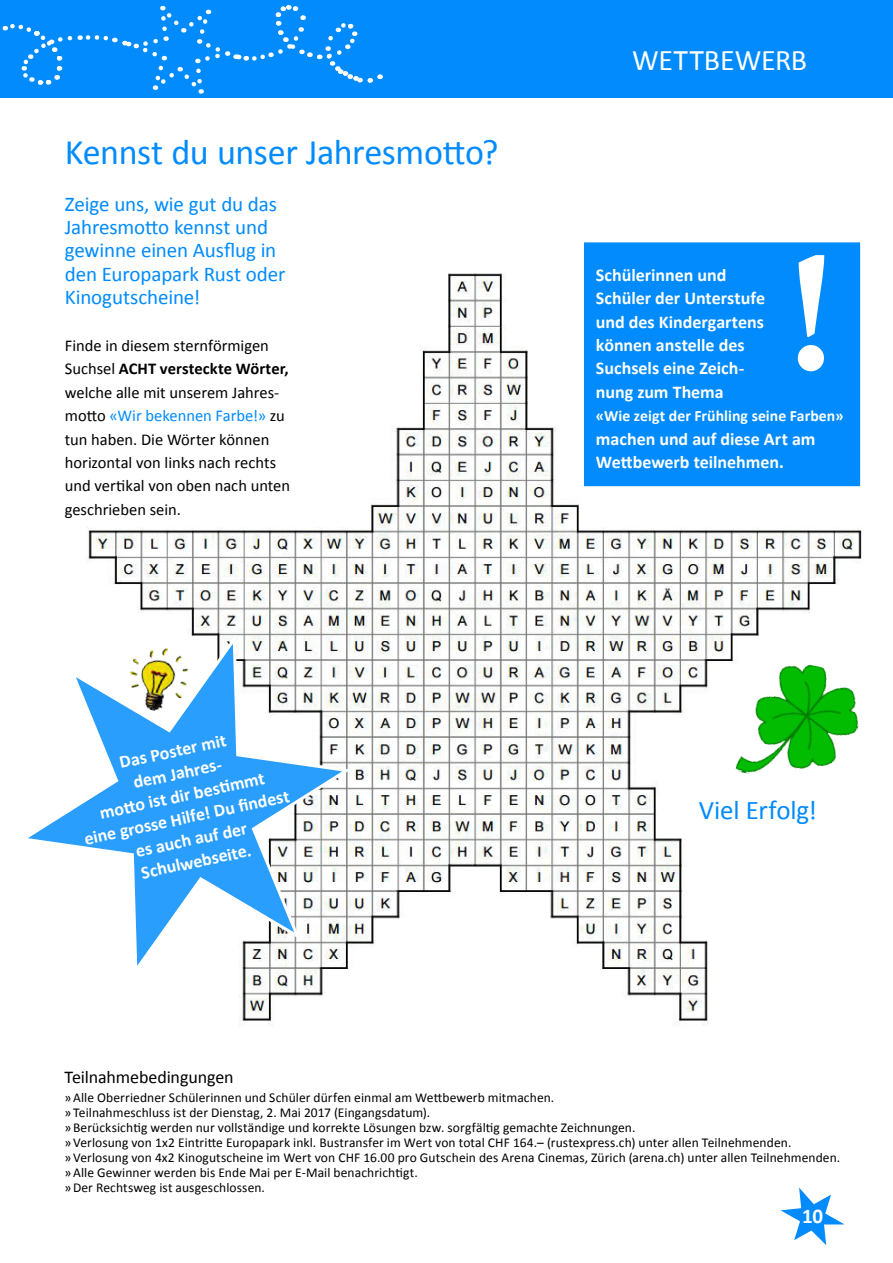
<style>
.page{position:relative;width:893px;height:1263px;background:#fff}
.page>*{position:absolute;margin:0;border:0;box-sizing:border-box;transform-origin:0 0}
.t1{font:700 168px "Book Antiqua";color:#fff}
.Titel_Inhalt{font:36px "Calibri";letter-spacing:-.01em;color:#018bfd}
.Rubrik_links{font:30px "Calibri";letter-spacing:-.01em;color:#fff}
.Lead_Inhalt{font:27px "Calibri";letter-spacing:-.005em;color:#018bfd}
.Lead_Inhalt-2{font:21px/23.4px "Calibri";letter-spacing:-.01em;color:#018bfd}
.t2{font:700 21px "Calibri";color:#fff}
.Interview_Kästchen_F{font:700 18px/23.4px "Calibri";color:#fff}
.weiss_in_Kästchen{font:700 18px "Calibri";color:#fff}
.TNB_Titel{font:18px "Calibri";letter-spacing:-.01em;color:#000}
.Lead_Inhalt-3{font:16.5px/23.4px "Calibri";letter-spacing:-.005em;color:#000}
.Interview_Kästchen_F-2{font:700 15.75px "Calibri";letter-spacing:.005em;color:#fff}
.t3{font:13.5px "Calibri";letter-spacing:.005em;color:#000}
.s1{font-weight:700}
.s2{color:#018bfd}
</style>
<div class="page">
<div style="left:0;top:0;width:893px;height:98px;background:#018bfd"></div>
<svg style="left:781px;top:1187px;width:64px;height:58px"></svg>
<svg style="left:3px;top:5px;width:380px;height:89px"></svg>
<img style="left:86px;top:272px;width:776px;height:755px">
<svg style="left:28px;top:635px;width:327px;height:344px"></svg>
<div style="left:590px;top:248px;width:264px;height:232px;background:#018bfd"></div>
<div style="left:584px;top:242px;width:276px;height:244px;border:12px solid #018bfd"></div>
<img style="left:119px;top:641px;width:78px;height:77px">
<img style="left:735px;top:654px;width:127px;height:140px">
<p class="Titel_Inhalt" style="left:65px;top:127px;width:435px">Kennst du unser Jahresmotto?</p>
<p class="Lead_Inhalt-2" style="left:65px;top:191px;width:222px">Zeige uns, wie gut du das<br>Jahresmotto kennst und gewinne einen Ausflug in den Europapark Rust oder<br>Kinogutscheine!</p>
<p class="Lead_Inhalt-3" style="left:65px;top:333px;width:227px">Finde in diesem sternförmigen<br>Suchsel <span class="s1">ACHT versteckte Wörter, </span>welche alle mit unserem Jahres&shy;motto <span class="s2">«Wir bekennen Farbe!»</span> zu tun haben. Die Wörter können horizontal von links nach rechts und vertikal von oben nach unten geschrieben sein.</p>
<p class="weiss_in_Kästchen" style="left:117px;top:750px;width:110px;rotate:-12deg">Das Poster mit</p>
<p class="weiss_in_Kästchen" style="left:131px;top:770px;width:104px;rotate:-12deg">dem Jahres-</p>
<p class="weiss_in_Kästchen" style="left:97px;top:800px;width:170px;rotate:-12deg">mott o ist dir besti mmt</p>
<p class="weiss_in_Kästchen" style="left:82px;top:826px;width:211px;rotate:-12deg">eine grosse Hilfe! Du fi ndest</p>
<p class="weiss_in_Kästchen" style="left:133px;top:839px;width:115px;rotate:-12deg">es auch auf der</p>
<p class="weiss_in_Kästchen" style="left:139px;top:860px;width:114px;rotate:-12deg">Schulwebseite.</p>
<p class="Rubrik_links" style="left:632px;top:39px;width:177px">WETTBEWERB</p>
<p class="t1" style="left:788px;top:197px;width:48px">!</p>
<p class="Interview_Kästchen_F" style="left:596px;top:263px;width:171px">Schülerinnen und<br>Schüler der Unterstufe und des Kindergartens können anstelle des<br>Suchsels eine Zeich&shy;nung zum Thema</p>
<p class="Interview_Kästchen_F-2" style="left:596px;top:405px;width:249px">«Wie zeigt der Frühling seine Farben»</p>
<p class="Interview_Kästchen_F" style="left:596px;top:426px;width:221px">machen und auf diese Art am<br>Wettbewerb teilnehmen.</p>
<p class="Lead_Inhalt" style="left:699px;top:791px;width:120px">Viel Erfolg!</p>
<p class="TNB_Titel" style="left:65px;top:1064px;width:171px">Teilnahmebedingungen</p>
<p class="t3" style="left:65px;top:1088px;width:491px">»Alle Oberriedner Schülerinnen und Schüler dürfen einmal am Wettbewerb mitmachen.</p>
<p class="t3" style="left:65px;top:1103px;width:367px">»Teilnahmeschluss ist der Dienstag, 2. Mai 2017 (Eingangsdatum).</p>
<p class="t3" style="left:65px;top:1118px;width:572px">»Berücksichtig werden nur vollständige und korrekte Lösungen bzw. sorgfältig gemachte Zeichnungen.</p>
<p class="t3" style="left:65px;top:1133px;width:728px">»Verlosung von 1x2 Eintritte Europapark inkl. Bustransfer im Wert von total CHF 164.– (rustexpress.ch) unter allen Teilnehmenden.</p>
<p class="t3" style="left:65px;top:1148px;width:777px">»Verlosung von 4x2 Kinogutscheine im Wert von CHF 16.00 pro Gutschein des Arena Cinemas, Zürich (arena.ch) unter allen Teilnehmenden.</p>
<p class="t3" style="left:65px;top:1163px;width:355px">»Alle Gewinner werden bis Ende Mai per E-Mail benachrichtigt.</p>
<p class="t3" style="left:65px;top:1178px;width:202px">»Der Rechtsweg ist ausgeschlossen.</p>
<h3 class="t2" style="left:802px;top:1201px;width:22px">10</h3>
</div>
